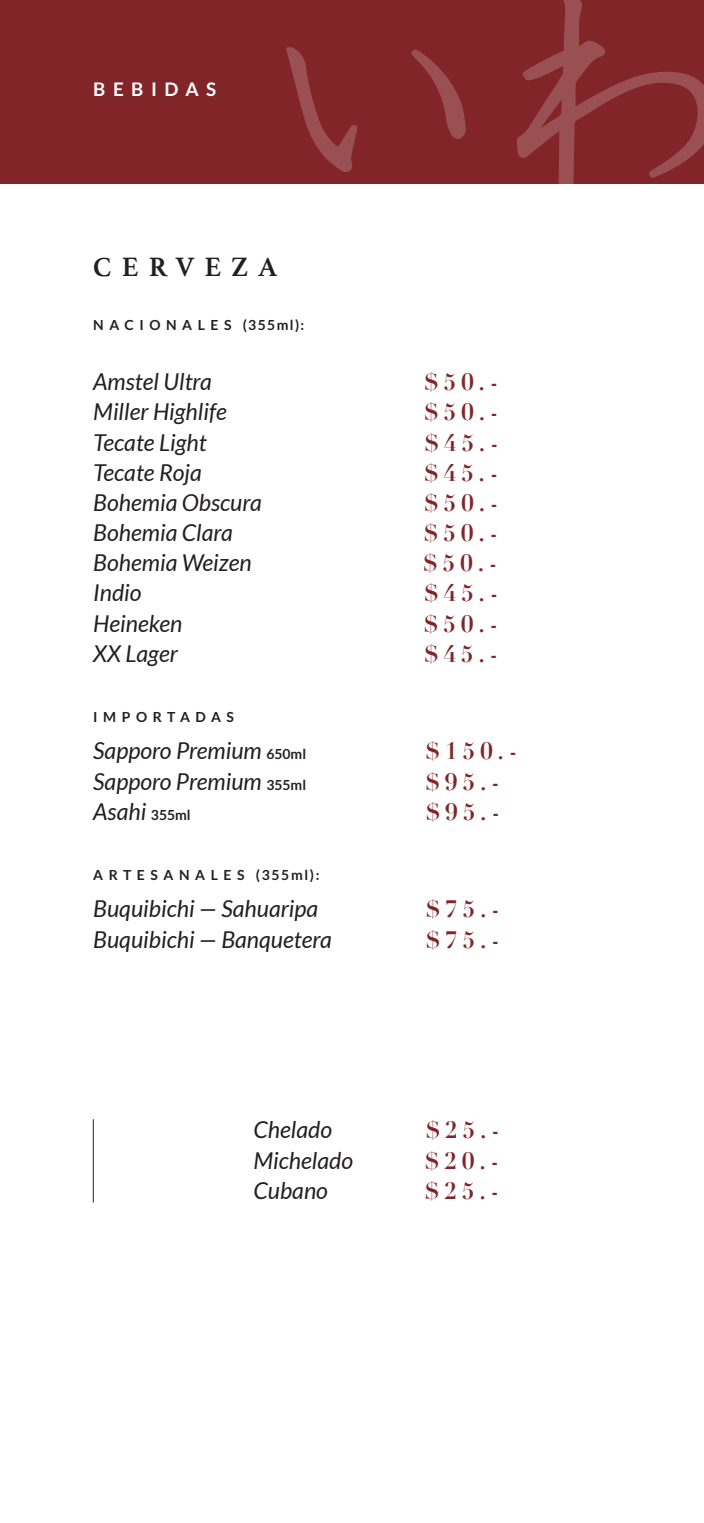
<style>
.page{position:relative;width:704px;height:1523px;background:#fff}
.page>*{position:absolute;margin:0;border:0;box-sizing:border-box;transform-origin:0 0}
.t1{font:700 27.88px "Athelas";letter-spacing:.36em;color:#231f20}
.t2{font:italic 23.25px "Lato";color:#231f20}
.t3{font:700 23.25px "Didot";letter-spacing:.2em;color:#822528}
.t4{font:700 18.75px "Lato";letter-spacing:.4em;color:#fff}
.t5{font:700 13.94px "Lato";letter-spacing:.4em;color:#231f20}
.s1{font-weight:700;font-style:normal;font-size:13.94px}
</style>
<div class="page">
<div style="left:0;top:0;width:703px;height:184px;background:#822528"></div>
<svg style="left:286px;top:47px;width:71px;height:125px"></svg>
<svg style="left:411px;top:50px;width:54px;height:89px"></svg>
<svg style="left:516px;top:0;width:187px;height:184px"></svg>
<hr style="left:93px;top:1119px;width:1px;height:83px;background:#231f20">
<p class="t4" style="left:93px;top:78px;width:124px">BEBIDAS</p>
<p class="t1" style="left:93px;top:244px;width:185px">CERVEZA</p>
<p class="t5" style="left:93px;top:317px;width:212px">NACIONALES (355ml):</p>
<p class="t2" style="left:93px;top:369px;width:120px">Amstel Ultra</p>
<p class="t3" style="left:424px;top:367px;width:76px">$50.-</p>
<p class="t2" style="left:93px;top:399px;width:135px">Miller Highlife</p>
<p class="t3" style="left:424px;top:397px;width:76px">$50.-</p>
<p class="t2" style="left:93px;top:429px;width:115px">Tecate Light</p>
<p class="t3" style="left:424px;top:428px;width:76px">$45.-</p>
<p class="t2" style="left:93px;top:459px;width:110px">Tecate Roja</p>
<p class="t3" style="left:424px;top:458px;width:76px">$45.-</p>
<p class="t2" style="left:93px;top:489px;width:170px">Bohemia Obscura</p>
<p class="t3" style="left:424px;top:488px;width:76px">$50.-</p>
<p class="t2" style="left:93px;top:520px;width:141px">Bohemia Clara</p>
<p class="t3" style="left:423px;top:518px;width:76px">$50.-</p>
<p class="t2" style="left:93px;top:550px;width:160px">Bohemia Weizen</p>
<p class="t3" style="left:423px;top:548px;width:76px">$50.-</p>
<p class="t2" style="left:93px;top:580px;width:50px">Indio</p>
<p class="t3" style="left:424px;top:578px;width:76px">$45.-</p>
<p class="t2" style="left:93px;top:610px;width:90px">Heineken</p>
<p class="t3" style="left:423px;top:609px;width:76px">$50.-</p>
<p class="t2" style="left:93px;top:640px;width:86px">XX Lager</p>
<p class="t3" style="left:424px;top:639px;width:76px">$45.-</p>
<p class="t5" style="left:93px;top:709px;width:142px">IMPORTADAS</p>
<p class="t2" style="left:93px;top:738px;width:214px">Sapporo Premium <span class="s1">650ml</span></p>
<p class="t3" style="left:425px;top:736px;width:93px">$150.-</p>
<p class="t2" style="left:93px;top:768px;width:214px">Sapporo Premium <span class="s1">355ml</span></p>
<p class="t3" style="left:425px;top:767px;width:76px">$95.-</p>
<p class="t2" style="left:93px;top:798px;width:99px">Asahi <span class="s1">355ml</span></p>
<p class="t3" style="left:425px;top:797px;width:76px">$95.-</p>
<p class="t5" style="left:93px;top:867px;width:227px">ARTESANALES (355ml):</p>
<p class="t2" style="left:93px;top:896px;width:226px">Buquibichi — Sahuaripa</p>
<p class="t3" style="left:425px;top:894px;width:76px">$75.-</p>
<p class="t2" style="left:93px;top:926px;width:240px">Buquibichi — Banquetera</p>
<p class="t3" style="left:425px;top:924px;width:76px">$75.-</p>
<p class="t2" style="left:253px;top:1117px;width:80px">Chelado</p>
<p class="t3" style="left:425px;top:1115px;width:76px">$25.-</p>
<p class="t2" style="left:253px;top:1147px;width:101px">Michelado</p>
<p class="t3" style="left:424px;top:1145px;width:76px">$20.-</p>
<p class="t2" style="left:253px;top:1177px;width:76px">Cubano</p>
<p class="t3" style="left:424px;top:1176px;width:76px">$25.-</p>
</div>
